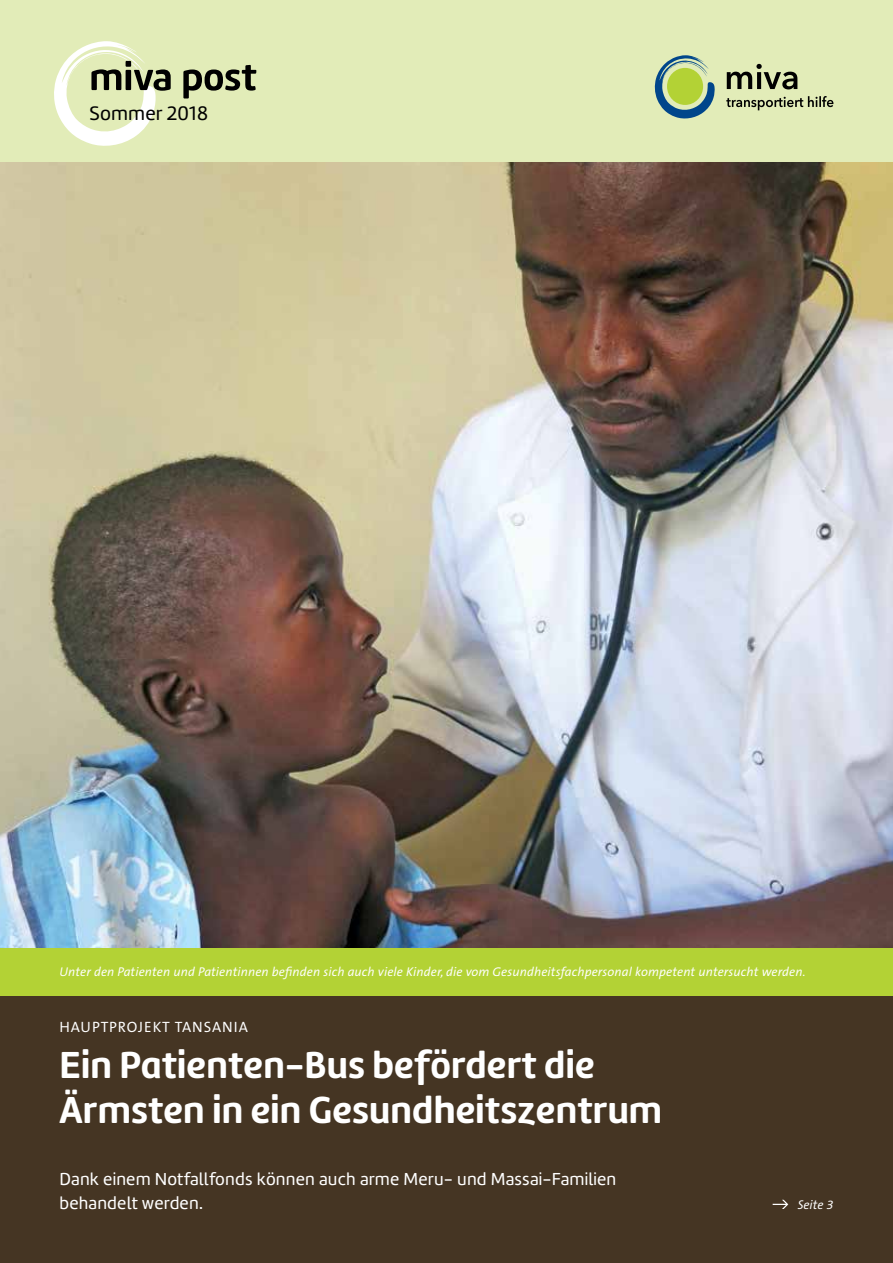
<style>
.page{position:relative;width:893px;height:1263px;background:#fff}
.page>*{position:absolute;margin:0;border:0;box-sizing:border-box;transform-origin:0 0}
.t1{font:39px/44.2px "Marine Rounded UP Bold";letter-spacing:.005em;color:#fff}
.t2{font:20.25px "Marine Rounded Regular";letter-spacing:.01em;color:#000}
.t3{font:18px/24px "Marine Rounded Regular";letter-spacing:.01em;color:#fff}
.t4{font:15px "The Sans Office LF";letter-spacing:.06em;color:#fff}
.t5{font:italic 12.75px "The Sans Office LF";letter-spacing:.01em;color:#fff}
</style>
<div class="page">
<div style="left:0;top:950px;width:893px;height:313px;background:#453523"></div>
<img style="left:0;top:162px;width:893px;height:786px">
<div style="left:0;top:0;width:893px;height:162px;background:#e2ecb8"></div>
<div style="left:0;top:948px;width:893px;height:47px;background:#b3d235"></div>
<svg style="left:654px;top:55px;width:61px;height:64px"></svg>
<div style="left:667px;top:68px;width:36px;height:37px;background:#b3d235;border-radius:50%"></div>
<svg style="left:727px;top:64px;width:70px;height:25px"></svg>
<svg style="left:726px;top:96px;width:107px;height:14px"></svg>
<svg style="left:773px;top:1200px;width:15px;height:9px"></svg>
<svg style="left:54px;top:41px;width:202px;height:105px"></svg>
<h2 class="t2" style="left:89px;top:100px;width:120px">Sommer 2018</h2>
<p class="t5" style="left:60px;top:963px;width:748px">Unter den Patienten und Patientinnen befinden sich auch viele Kinder, die vom Gesundheitsfachpersonal kompetent untersucht werden.</p>
<p class="t4" style="left:60px;top:1017px;width:190px">HAUPTPROJEKT TANSANIA</p>
<h1 class="t1" style="left:60px;top:1043px;width:604px">Ein Patienten-Bus befördert die<br>Ärmsten in ein Gesundheitszentrum</h1>
<h3 class="t3" style="left:60px;top:1166px;width:558px">Dank einem Notfallfonds können auch arme Meru- und Massai-Familien behandelt werden.</h3>
<p class="t5" style="left:798px;top:1196px;width:37px">Seite 3</p>
</div>
